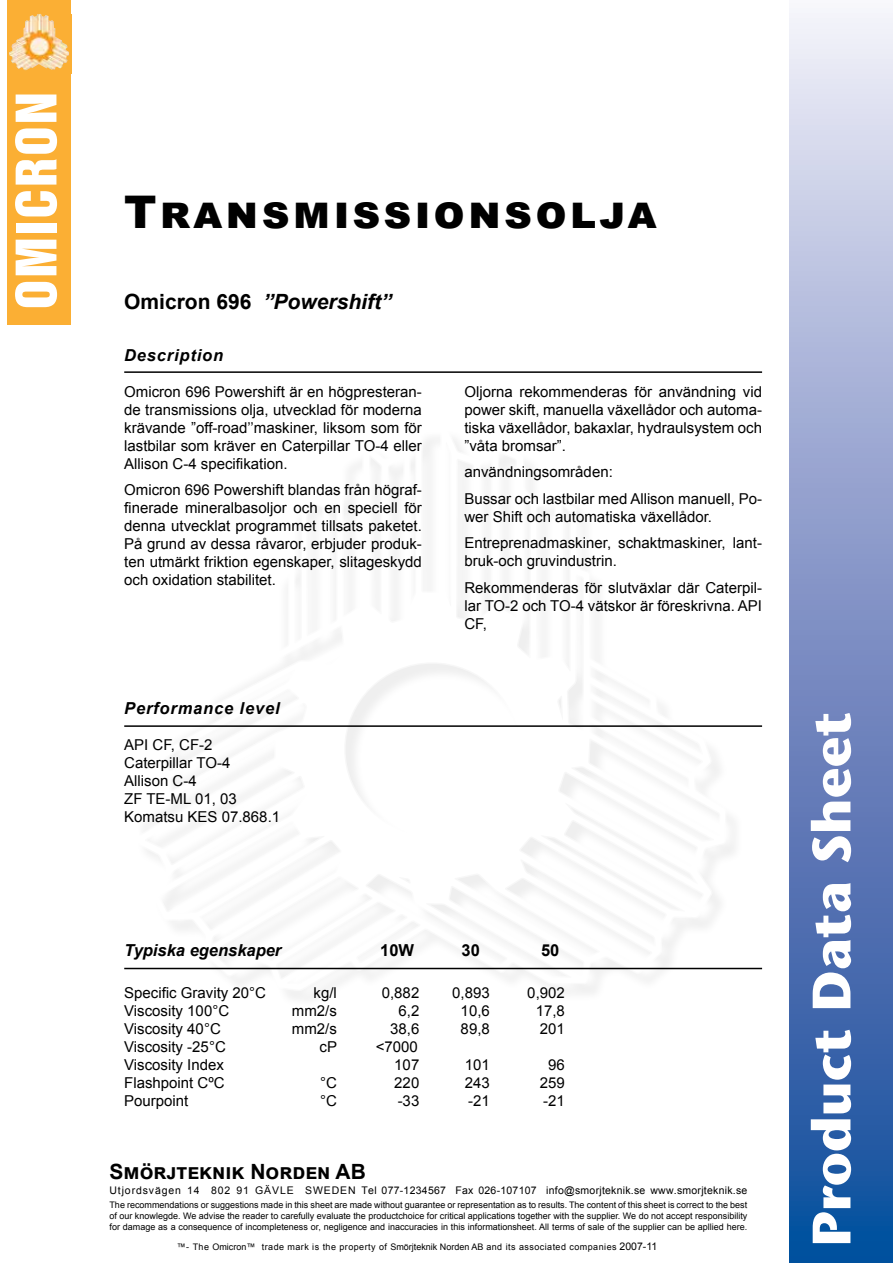
<style>
.page{position:relative;width:893px;height:1263px;background:#fff}
.page>*{position:absolute;margin:0;border:0;box-sizing:border-box;transform-origin:0 0}
.t1{font:700 54px "Stone Sans";color:#fff}
.t2{font:51px "Swiss 921 BT Regular A";letter-spacing:.04em;color:#fff;scale:1.04 1}
.t3{font:900 45px "Arial";letter-spacing:.07em;color:#000}
.t4{font:italic 700 21px "Arial";color:#000}
.t5{font:700 21px "Arial";color:#000}
.t6{font:italic 700 16.5px "Arial";letter-spacing:.05em;color:#000}
.t7{font:italic 700 16.5px "Arial";color:#000}
.t8{font:700 16.5px "Arial";color:#000}
.t9{font:15px/18px "Arial";color:#000}
.t10{font:10.5px "Arial";letter-spacing:.025em;color:#000}
.t11{font:9px/10.8px "Arial";color:#000;text-align:justify}
.t12{font:9px "Arial";letter-spacing:.05em;color:#000}
.s1{font-style:normal}
.s2{font-size:10.5px}
</style>
<div class="page">
<svg style="left:131px;top:439px;width:596px;height:552px"></svg>
<svg style="left:789px;top:13px;width:104px;height:1250px;background:#7d94c6"></svg>
<div style="left:7px;top:0;width:64px;height:325px;background:#fbaf34"></div>
<img style="left:9px;top:14px;width:60px;height:56px">
<hr style="left:124px;top:725px;width:638px;height:2px;background:#000">
<hr style="left:124px;top:968px;width:638px;height:1px;background:#000">
<hr style="left:124px;top:371px;width:638px;height:2px;background:#000">
<h2 class="t2" style="left:3px;top:309px;width:210px;rotate:-90deg">OMICRON</h2>
<h3 class="t3" style="left:124px;top:179px;width:534px">Transmissionsolja</h3>
<h3 class="t4" style="left:124px;top:287px;width:269px"><span class="s1">Omicron 696</span> ”Powershift”</h3>
<p class="t6" style="left:124px;top:344px;width:101px">Description</p>
<p class="t9" style="left:124px;top:382px;width:299px;text-align:justify">Omicron 696 Powershift är en högpresteran&shy;de transmissions olja, utvecklad för moderna krävande ”off-road’’maskiner, liksom som för lastbilar som kräver en Caterpillar TO-4 eller Allison C-4 specifikation.</p>
<p class="t9" style="left:124px;top:481px;width:299px;text-align:justify">Omicron 696 Powershift blandas från högraf&shy;finerade mineralbasoljor och en speciell för denna utvecklat programmet tillsats paketet.<br>På grund av dessa råvaror, erbjuder produk&shy;ten utmärkt friktion egenskaper, slitageskydd och oxidation stabilitet.</p>
<p class="t6" style="left:124px;top:697px;width:157px">Performance level</p>
<p class="t9" style="left:124px;top:736px;width:157px">API CF, CF-2<br>Caterpillar TO-4<br>Allison C-4<br>ZF TE-ML 01, 03<br>Komatsu KES 07.868.1</p>
<p class="t9" style="left:464px;top:382px;width:299px;text-align:justify">Oljorna rekommenderas för användning vid power skift, manuella växellådor och automa&shy;tiska växellådor, bakaxlar, hydraulsystem och ”våta bromsar”.</p>
<p class="t9" style="left:464px;top:459px;width:299px;line-height:26.5px">användningsområden:<br>Bussar och lastbilar med Allison manuell, Po-</p>
<p class="t9" style="left:464px;top:503px;width:299px;line-height:26.5px">wer Shift och automatiska växellådor.<br>Entreprenadmaskiner, schaktmaskiner, lant-</p>
<p class="t9" style="left:464px;top:548px;width:299px;line-height:26.5px">bruk-och gruvindustrin.<br>Rekommenderas för slutväxlar där Caterpil-</p>
<p class="t9" style="left:464px;top:596px;width:299px">lar TO-2 och TO-4 vätskor är föreskrivna. API<br>CF,</p>
<p class="t7" style="left:124px;top:939px;width:159px">Typiska egenskaper</p>
<p class="t8" style="left:380px;top:939px;width:35px">10W</p>
<p class="t8" style="left:462px;top:939px;width:20px">30</p>
<p class="t8" style="left:541px;top:939px;width:20px">50</p>
<p class="t9" style="left:382px;top:983px;width:39px">0,882</p>
<p class="t9" style="left:452px;top:983px;width:39px">0,893</p>
<p class="t9" style="left:527px;top:983px;width:39px">0,902</p>
<p class="t9" style="left:398px;top:1001px;width:22px">6,2</p>
<p class="t9" style="left:461px;top:1001px;width:31px">10,6</p>
<p class="t9" style="left:536px;top:1001px;width:31px">17,8</p>
<p class="t9" style="left:390px;top:1019px;width:31px">38,6</p>
<p class="t9" style="left:461px;top:1019px;width:31px">89,8</p>
<p class="t9" style="left:540px;top:1019px;width:27px">201</p>
<p class="t9" style="left:376px;top:1037px;width:45px;text-align:right">&lt;7000<br>107</p>
<p class="t9" style="left:124px;top:983px;width:143px">Specific Gravity 20°C<br>Viscosity 100°C<br>Viscosity 40°C<br>Viscosity -25°C<br>Viscosity Index<br>Flashpoint CºC<br>Pourpoint</p>
<p class="t9" style="left:292px;top:983px;width:47px;text-align:right">kg/l mm2/s mm2/s cP</p>
<p class="t9" style="left:465px;top:1055px;width:27px">101</p>
<p class="t9" style="left:548px;top:1055px;width:18px">96</p>
<p class="t9" style="left:320px;top:1073px;width:18px">°C °C</p>
<p class="t9" style="left:394px;top:1073px;width:27px">220</p>
<p class="t9" style="left:465px;top:1073px;width:27px">243</p>
<p class="t9" style="left:540px;top:1073px;width:27px">259</p>
<p class="t9" style="left:398px;top:1091px;width:23px">-33</p>
<p class="t9" style="left:468px;top:1091px;width:23px">-21</p>
<p class="t9" style="left:543px;top:1091px;width:23px">-21</p>
<h3 class="t5" style="left:109px;top:1157px;width:258px">Smörjteknik Norden AB</h3>
<p class="t10" style="left:109px;top:1183px;width:639px">Utjordsvägen 14 802 91 GÄVLE SWEDEN Tel 077-1234567 Fax 026-107107 info@smorjteknik.se www.smorjteknik.se</p>
<p class="t11" style="left:109px;top:1199px;width:639px">The recommendations or suggestions made in this sheet are made without guarantee or representation as to results. The content of this sheet is correct to the best of our knowlegde. We advise the reader to carefully evaluate the productchoice for critical applications together with the supplier. We do not accept responsibility for damage as a consequence of incompleteness or, negligence and inaccuracies in this informationsheet. All terms of sale of the supplier can be apllied here.</p>
<p class="t12" style="left:177px;top:1241px;width:482px">™- The Omicron™ trade mark is the property of Smörjteknik Norden AB and its associated companies <span class="s2">2007-11</span></p>
<h1 class="t1" style="left:799px;top:1246px;width:536px;rotate:-90deg">Product Data Sheet</h1>
</div>
